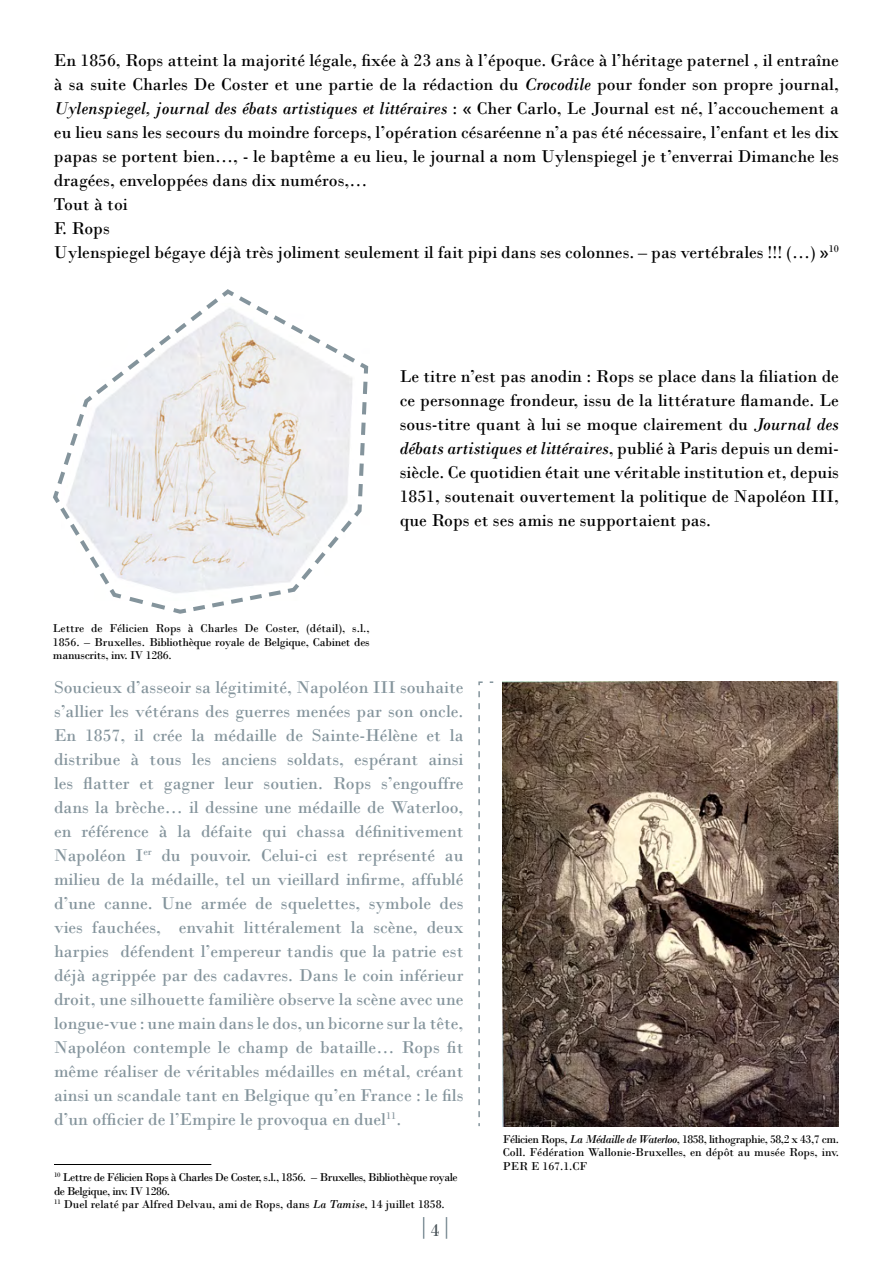
<style>
.page{position:relative;width:893px;height:1263px;background:#fff}
.page>*{position:absolute;margin:0;border:0;box-sizing:border-box;transform-origin:0 0}
.t1{font:18px/24px "Bodoni";color:#000}
.t2{font:18px/24px "Bodoni";color:#84949c;text-align:justify}
.t3{font:18px "Bodoni";color:#465056}
.t4{font:12px/13.5px "Bodoni";letter-spacing:-.02em;color:#000;text-align:justify}
.t5{font:12px/13.5px "Bodoni";letter-spacing:-.04em;color:#000}
.s1{font-style:italic}
</style>
<div class="page">
<svg style="left:423px;top:1217px;width:1px;height:22px"></svg>
<svg style="left:446px;top:1217px;width:1px;height:22px"></svg>
<img style="left:503px;top:681px;width:336px;height:445px">
<hr style="left:54px;top:1164px;width:157px;height:1px;background:#000">
<svg style="left:478px;top:681px;width:16px;height:446px"></svg>
<svg style="left:53px;top:289px;width:316px;height:325px"></svg>
<p class="t1" style="left:54px;top:48px;width:786px">En 1856, Rops atteint la majorité légale, fixée à 23 ans à l’époque. Grâce à l’héritage paternel , il entraîne à sa suite Charles De Coster et une partie de la rédaction du <span class="s1">Crocodile</span> pour fonder son propre journal, <span class="s1">Uylenspiegel, journal des ébats artistiques et littéraires</span> : « Cher Carlo, Le Journal est né, l’accouchement a eu lieu sans les secours du moindre forceps, l’opération césaréenne n’a pas été nécessaire, l’enfant et les dix papas se portent bien…, - le baptême a eu lieu, le journal a nom Uylenspiegel je t’enverrai Dimanche les dragées, enveloppées dans dix numéros,…<br>Tout à toi<br>F. Rops<br>Uylenspiegel bégaye déjà très joliment seulement il fait pipi dans ses colonnes. – pas vertébrales !!! (…) »<sup>10</sup></p>
<p class="t1" style="left:400px;top:364px;width:441px;text-align:justify">Le titre n’est pas anodin : Rops se place dans la filiation de ce personnage frondeur, issu de la littérature flamande. Le sous-titre quant à lui se moque clairement du <span class="s1">Journal des débats artistiques et littéraires</span>, publié à Paris depuis un demi&shy;siècle. Ce quotidien était une véritable institution et, depuis 1851, soutenait ouvertement la politique de Napoléon III, que Rops et ses amis ne supportaient pas.</p>
<p class="t4" style="left:53px;top:622px;width:318px">Lettre de Félicien Rops à Charles De Coster, (détail), s.l., 1856. – Bruxelles. Bibliothèque royale de Belgique, Cabinet des manuscrits, inv. IV 1286.</p>
<p class="t2" style="left:54px;top:676px;width:411px">Soucieux d’asseoir sa légitimité, Napoléon III souhaite s’allier les vétérans des guerres menées par son oncle.<br>En 1857, il crée la médaille de Sainte-Hélène et la distribue à tous les anciens soldats, espérant ainsi les flatter et gagner leur soutien. Rops s’engouffre dans la brèche… il dessine une médaille de Waterloo, en référence à la défaite qui chassa définitivement Napoléon I<sup>er</sup> du pouvoir. Celui-ci est représenté au milieu de la médaille, tel un vieillard infirme, affublé d’une canne. Une armée de squelettes, symbole des vies fauchées, envahit littéralement la scène, deux harpies défendent l’empereur tandis que la patrie est déjà agrippée par des cadavres. Dans le coin inférieur droit, une silhouette familière observe la scène avec une longue-vue : une main dans le dos, un bicorne sur la tête, Napoléon contemple le champ de bataille… Rops fit même réaliser de véritables médailles en métal, créant ainsi un scandale tant en Belgique qu’en France : le fils d’un officier de l’Empire le provoqua en duel<sup>11</sup>.</p>
<p class="t5" style="left:54px;top:1170px;width:405px"><sup>10</sup> Lettre de Félicien Rops à Charles De Coster, s.l., 1856. – Bruxelles, Bibliothèque royale de Belgique, inv. IV 1286.<br><sup>11</sup> Duel relaté par Alfred Delvau, ami de Rops, dans <span class="s1">La Tamise</span>, 14 juillet 1858.</p>
<p class="t3" style="left:431px;top:1219px;width:10px">4</p>
<p class="t4" style="left:503px;top:1132px;width:338px">Félicien Rops, <span class="s1">La Médaille de Waterloo</span>, 1858, lithographie, 58,2 x 43,7 cm.<br>Coll. Fédération Wallonie-Bruxelles, en dépôt au musée Rops, inv.<br>PER E 167.1.CF</p>
</div>
